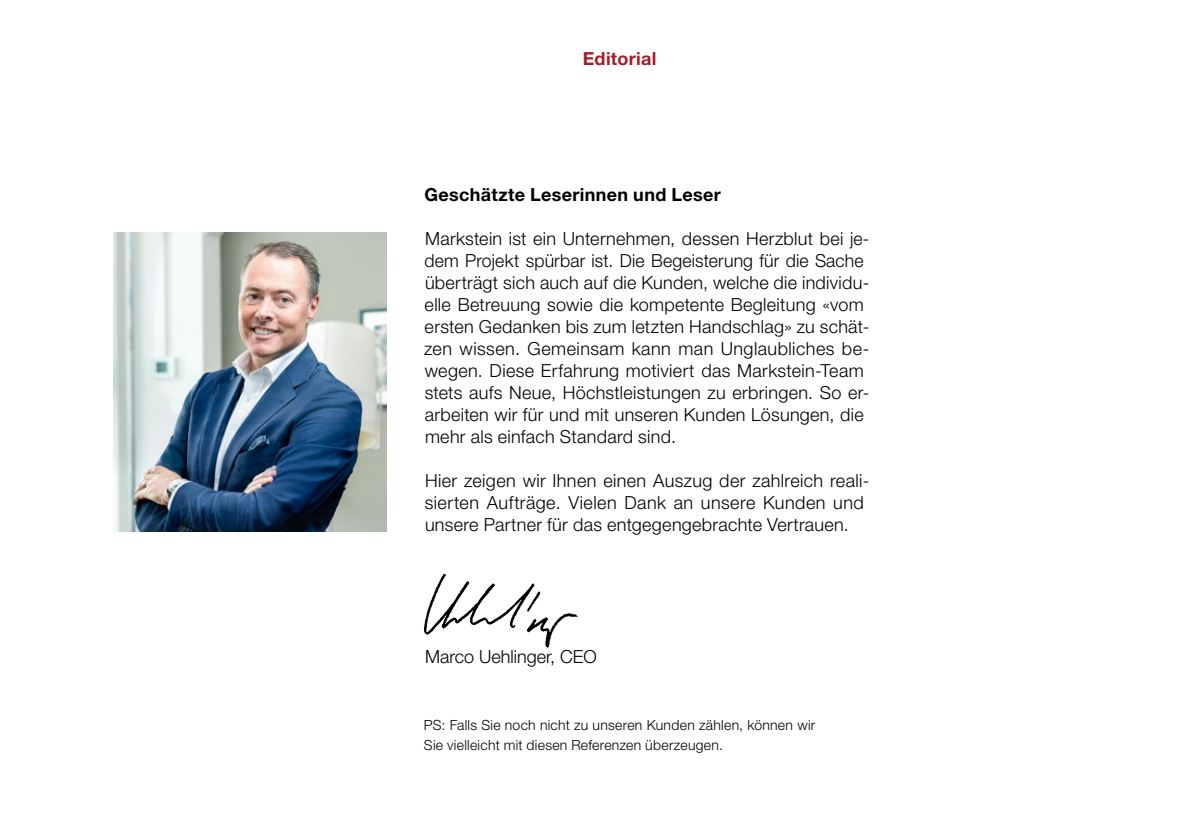
<style>
.page{position:relative;width:1191px;height:840px;background:#fff}
.page>*{position:absolute;margin:0;border:0;box-sizing:border-box;transform-origin:0 0}
.t1{font:300 18px/22px "Helvetica Neue LT Pro";letter-spacing:.015em;color:#000}
.t2{font:700 18px "Helvetica Neue LT Pro";letter-spacing:.02em;color:#000}
.t3{font:700 18px "Helvetica Neue LT Pro";letter-spacing:.02em;color:#a51b27}
.t4{font:300 14px/20px "Helvetica Neue LT Pro";letter-spacing:.02em;color:#000}
</style>
<div class="page">
<img style="left:424px;top:574px;width:153px;height:73px">
<img style="left:113px;top:233px;width:274px;height:298px">
<p class="t3" style="left:583px;top:47px;width:75px">Editorial</p>
<p class="t2" style="left:424px;top:183px;width:298px">Geschätzte Leserinnen und Leser</p>
<p class="t1" style="left:424px;top:227px;width:447px">Markstein ist ein Unternehmen, dessen Herzblut bei je&shy;dem Projekt spürbar ist. Die Begeisterung für die Sache überträgt sich auch auf die Kunden, welche die individu&shy;elle Betreuung sowie die kompetente Begleitung «vom ersten Gedanken bis zum letzten Handschlag» zu schät&shy;zen wissen. Gemeinsam kann man Unglaubliches be&shy;wegen. Diese Erfahrung motiviert das Markstein-Team stets aufs Neue, Höchstleistungen zu erbringen. So er&shy;arbeiten wir für und mit unseren Kunden Lösungen, die mehr als einfach Standard sind.</p>
<p class="t1" style="left:425px;top:469px;width:446px">Hier zeigen wir Ihnen einen Auszug der zahlreich reali&shy;sierten Aufträge. Vielen Dank an unsere Kunden und unsere Partner für das entgegengebrachte Vertrauen.</p>
<p class="t1" style="left:425px;top:645px;width:173px">Marco Uehlinger, CEO</p>
<p class="t4" style="left:424px;top:714px;width:393px">PS: Falls Sie noch nicht zu unseren Kunden zählen, können wir<br>Sie vielleicht mit diesen Referenzen überzeugen.</p>
</div>
